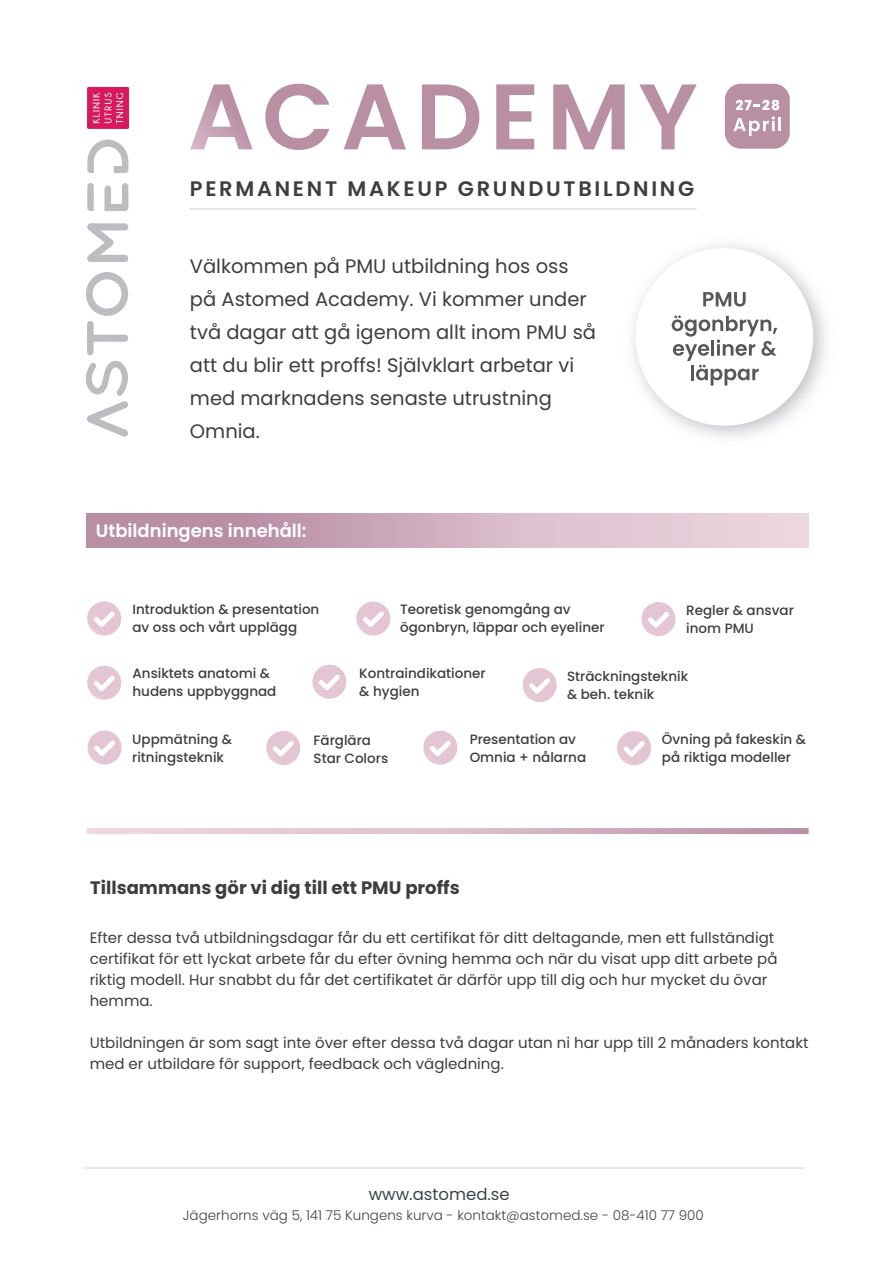
<style>
.page{position:relative;width:893px;height:1263px;background:#fff}
.page>*{position:absolute;margin:0;border:0;box-sizing:border-box;transform-origin:0 0}
.t1{font:600 21px "Poppins";letter-spacing:.13em;color:#3e3e3f}
.t2{font:19.5px/33px "Poppins";color:#3e3e3f}
.t3{font:700 18px "Poppins";color:#3e3e3f}
.t4{font:600 18px "Poppins";color:#fff}
.t5{font:16.5px "Poppins";color:#3e444b}
.t6{font:15px/21px "Poppins";color:#3e3e3f}
.t7{font:500 13.5px/18px "Poppins";color:#3e3e3f}
.t8{font:300 13.5px "Poppins";color:#3e444b}
</style>
<div class="page">
<img style="left:632px;top:245px;width:194px;height:193px">
<div style="left:636px;top:248px;width:177px;height:178px;background:#fff;border-radius:50%"></div>
<div style="left:87px;top:513px;width:722px;height:34px;background:linear-gradient(to right,#b1849b,#f1dce5)"></div>
<svg style="left:86px;top:272px;width:42px;height:83px"></svg>
<svg style="left:87px;top:223px;width:41px;height:39px"></svg>
<svg style="left:87px;top:183px;width:7px;height:28px"></svg>
<svg style="left:104px;top:183px;width:24px;height:28px"></svg>
<svg style="left:87px;top:140px;width:41px;height:33px"></svg>
<svg style="left:86px;top:361px;width:42px;height:76px"></svg>
<div style="left:88px;top:87px;width:41px;height:41px;background:#d8195c"></div>
<div style="left:87px;top:87px;width:42px;height:42px;border:1px solid #d8195c"></div>
<svg style="left:93px;top:93px;width:30px;height:31px"></svg>
<svg style="left:703px;top:292px;width:43px;height:15px"></svg>
<svg style="left:672px;top:315px;width:105px;height:71px"></svg>
<hr style="left:189px;top:208px;width:508px;height:2px;background:#626973">
<svg style="left:422px;top:84px;width:57px;height:65px"></svg>
<svg style="left:496px;top:84px;width:38px;height:65px"></svg>
<svg style="left:344px;top:84px;width:62px;height:65px"></svg>
<svg style="left:639px;top:84px;width:58px;height:65px"></svg>
<svg style="left:553px;top:84px;width:72px;height:65px"></svg>
<svg style="left:190px;top:84px;width:63px;height:65px"></svg>
<svg style="left:265px;top:84px;width:64px;height:66px"></svg>
<svg style="left:87px;top:601px;width:34px;height:34px"></svg>
<svg style="left:356px;top:601px;width:34px;height:34px"></svg>
<svg style="left:641px;top:602px;width:34px;height:34px"></svg>
<svg style="left:87px;top:666px;width:34px;height:34px"></svg>
<svg style="left:312px;top:665px;width:34px;height:34px"></svg>
<svg style="left:88px;top:730px;width:34px;height:35px"></svg>
<svg style="left:266px;top:731px;width:34px;height:34px"></svg>
<svg style="left:423px;top:731px;width:34px;height:34px"></svg>
<svg style="left:617px;top:731px;width:34px;height:34px"></svg>
<svg style="left:523px;top:668px;width:34px;height:34px"></svg>
<svg style="left:87px;top:828px;width:722px;height:6px;background:#d8bac9"></svg>
<hr style="left:82px;top:1167px;width:722px;height:2px;background:#626973">
<svg style="left:725px;top:84px;width:65px;height:65px;background:#c5a2b3"></svg>
<h1 class="t1" style="left:190px;top:176px;width:506px">PERMANENT MAKEUP GRUNDUTBILDNING</h1>
<h2 class="t2" style="left:190px;top:250px;width:408px">Välkommen på PMU utbildning hos oss på Astomed Academy. Vi kommer under två dagar att gå igenom allt inom PMU så att du blir ett proffs! Självklart arbetar vi med marknadens senaste utrustning<br>Omnia.</h2>
<p class="t4" style="left:96px;top:520px;width:212px">Utbildningens innehåll:</p>
<p class="t7" style="left:132px;top:600px;width:188px">Introduktion &amp; presentation av oss och vårt upplägg</p>
<p class="t7" style="left:400px;top:600px;width:206px">Teoretisk genomgång av ögonbryn, läppar och eyeliner</p>
<p class="t7" style="left:686px;top:602px;width:109px">Regler &amp; ansvar inom PMU</p>
<p class="t7" style="left:132px;top:664px;width:145px">Ansiktets anatomi &amp; hudens uppbyggnad</p>
<p class="t7" style="left:359px;top:664px;width:128px">Kontraindikationer &amp; hygien</p>
<p class="t7" style="left:132px;top:730px;width:101px">Uppmätning &amp; ritningsteknik</p>
<p class="t7" style="left:314px;top:731px;width:76px">Färglära<br>Star Colors</p>
<p class="t7" style="left:470px;top:730px;width:118px">Presentation av<br>Omnia + nålarna</p>
<p class="t7" style="left:662px;top:730px;width:146px">Övning på fakeskin &amp; på riktiga modeller</p>
<p class="t7" style="left:567px;top:668px;width:123px">Sträckningsteknik &amp; beh. teknik</p>
<p class="t3" style="left:90px;top:877px;width:371px">Tillsammans gör vi dig till ett PMU proffs</p>
<p class="t6" style="left:90px;top:927px;width:689px">Efter dessa två utbildningsdagar får du ett certifikat för ditt deltagande, men ett fullständigt certifikat för ett lyckat arbete får du efter övning hemma och när du visat upp ditt arbete på riktig modell. Hur snabbt du får det certifikatet är därför upp till dig och hur mycket du övar hemma.</p>
<p class="t6" style="left:90px;top:1032px;width:720px">Utbildningen är som sagt inte över efter dessa två dagar utan ni har upp till 2 månaders kontakt med er utbildare för support, feedback och vägledning.</p>
<p class="t5" style="left:369px;top:1184px;width:143px">www.astomed.se</p>
<p class="t8" style="left:183px;top:1207px;width:522px">Jägerhorns väg 5, 141 75 Kungens kurva - kontakt@astomed.se - 08-410 77 900</p>
</div>
